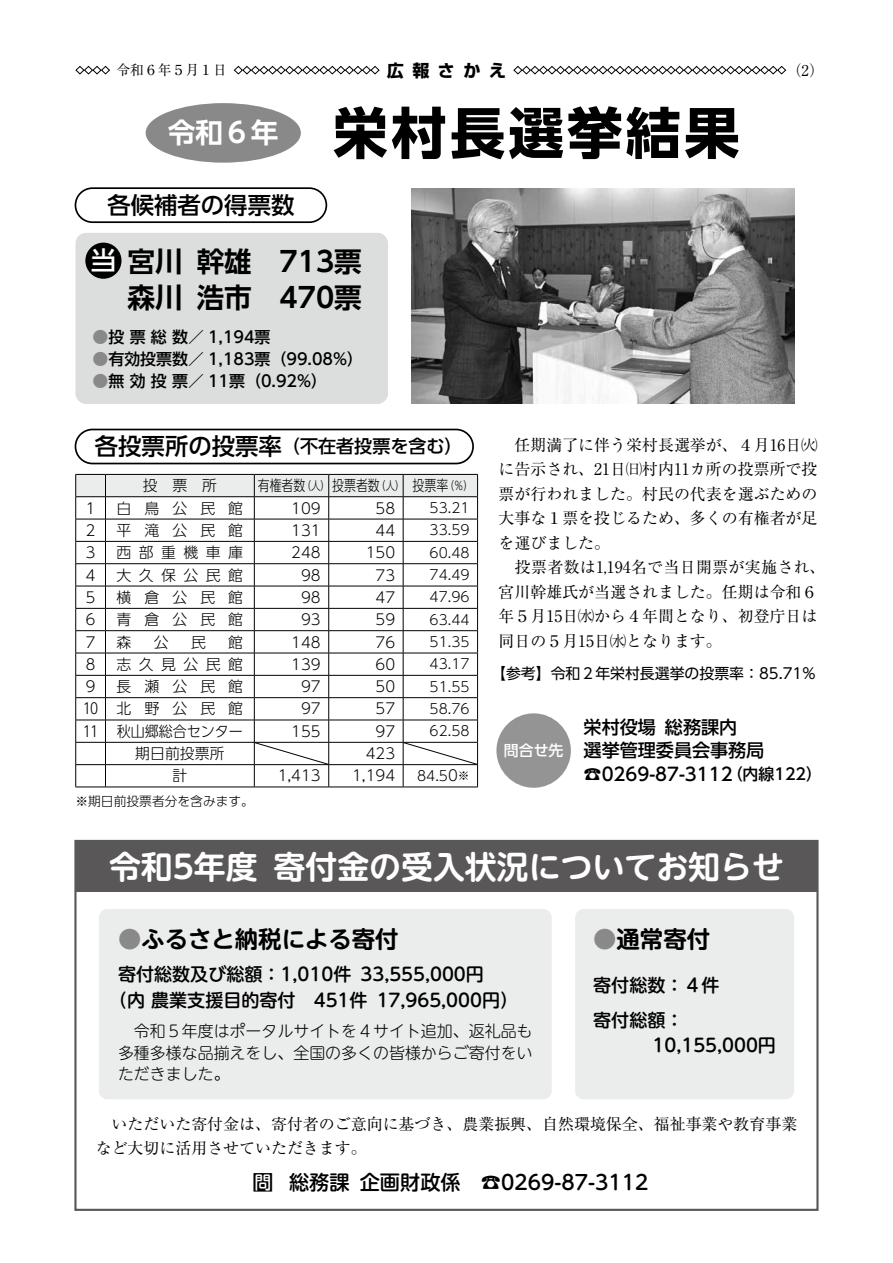
<style>
.page{position:relative;width:893px;height:1263px;background:#fff}
.page>*{position:absolute;margin:0;border:0;box-sizing:border-box;transform-origin:0 0}
.t1{font:700 55.35px "UD Shin Go Pr 6";letter-spacing:.06em;color:#000}
.t2{font:700 31.95px "UD Shin M Go Pr 6 De";color:#fff}
.t3{font:700 27.6px "UD Shin Go Pr 6 De";color:#000}
.t4{font:700 27.6px "UD Shin Go Pr 6 De";color:#fff}
.t5{font:700 23.4px "UD Shin M Go Pr 6 De";color:#000}
.t6{font:500 23.4px "UD Shin Go Pr 6";color:#000}
.t7{font:500 20.25px "UD Shin M Go Pr 6";color:#000}
.t8{font:500 18px/35.1px "UD Shin M Go Pr 6";color:#000}
.t9{font:500 18px/23.4px "UD Shin Go Pr 6";color:#000}
.t10{font:700 16.95px "Shin Go Pro";letter-spacing:.5em;color:#000}
.t11{font:15.9px/23.4px "Ryumin Pro";color:#000}
.t12{font:300 15.9px/21.3px "UD Shin M Go Pr 6";color:#000;text-align:justify}
.t13{font:500 15.9px "UD Shin Go Pr 6";letter-spacing:.165em;color:#000}
.t14{font:500 15.9px "UD Shin Go Pr 6";color:#000}
.t15{font:15.9px "Ryumin Pro";letter-spacing:.02em;color:#000}
.t16{font:300 14.85px "UD Shin Go Pr 6";color:#000}
.t17{font:14.85px "UD Shin Go Pr 6";color:#000}
.t18{font:300 14.85px "UD Shin Go Pr 6";color:#000;scale:.8 1}
.t19{font:300 14.85px "UD Shin Go Pr 6";color:#000;scale:.94 1}
.t20{font:500 14.85px "UD Shin Go Pr 6";color:#fff}
.t21{font:14.85px "Ryumin Pro";color:#000}
.t22{font:300 13.8px "UD Shin Go Pr 6";color:#000}
.t23{font:13.8px "Ryumin Pro";color:#000}
.t24{font:300 12.75px "UD Shin Go Pr 6";color:#000}
.t25{font:300 11.7px "UD Shin Go Pr 6";color:#000;scale:.8 1}
.t26{font:300 11.7px "UD Shin Go Pr 6";color:#000}
.s1{font-family:"UD Shin Go Pr 6";font-weight:500;font-size:25.5px;color:#fff}
.s2{color:#898989}
.s3{font-size:14.85px}
</style>
<div class="page">
<svg style="left:75px;top:65px;width:35px;height:10px"></svg>
<svg style="left:233px;top:65px;width:147px;height:10px"></svg>
<svg style="left:513px;top:65px;width:274px;height:10px"></svg>
<div style="left:496px;top:713px;width:75px;height:75px;background:#949495;border-radius:50%"></div>
<div style="left:99px;top:909px;width:453px;height:190px;background:#ebecec;border-radius:9px"></div>
<div style="left:575px;top:909px;width:219px;height:190px;background:#ebecec;border-radius:9px"></div>
<div style="left:75px;top:187px;width:252px;height:36px;border:2px solid #000;border-radius:17px"></div>
<div style="left:75px;top:429px;width:399px;height:35px;border:2px solid #000;border-radius:17px"></div>
<div style="left:75px;top:233px;width:313px;height:171px;background:#dcdddd;border-radius:11px"></div>
<div style="left:146px;top:103px;width:155px;height:60px;background:#898989;border-radius:50%"></div>
<hr style="left:75px;top:787px;width:30px;height:1px;background:#000">
<hr style="left:105px;top:787px;width:149px;height:1px;background:#000">
<hr style="left:254px;top:787px;width:75px;height:1px;background:#000">
<hr style="left:329px;top:787px;width:74px;height:1px;background:#000">
<hr style="left:403px;top:787px;width:75px;height:1px;background:#000">
<svg style="left:75px;top:474px;width:403px;height:313px"></svg>
<div style="left:85px;top:243px;width:36px;height:36px;background:#000;border-radius:50%"></div>
<img style="left:411px;top:188px;width:383px;height:216px">
<div style="left:75px;top:841px;width:742px;height:51px;background:#595757"></div>
<div style="left:74px;top:840px;width:745px;height:371px;border:2px solid #595757"></div>
<p class="t23" style="left:116px;top:59px;width:112px">令和６年５月１日</p>
<h3 class="t4" style="left:168px;top:110px;width:112px">令和６年</h3>
<p class="t10" style="left:387px;top:57px;width:121px">広報さかえ</p>
<h1 class="t1" style="left:333px;top:88px;width:408px">栄村長選挙結果</h1>
<h3 class="t6" style="left:107px;top:186px;width:189px">各候補者の得票数</h3>
<h3 class="t3" style="left:197px;top:239px;width:167px">幹雄　713票</h3>
<h3 class="t3" style="left:91px;top:239px;width:94px"><span class="s1">当</span>宮川</h3>
<h3 class="t3" style="left:128px;top:275px;width:57px">森川</h3>
<p class="t13" style="left:92px;top:324px;width:180px"><span class="s2">●</span>投票総数／ 1,194票</p>
<p class="t14" style="left:92px;top:346px;width:272px"><span class="s2">●</span>有効投票数／ 1,183票)99.08%(</p>
<p class="t13" style="left:92px;top:368px;width:236px"><span class="s2">●</span>無効投票／ 11票)0.92%(</p>
<h3 class="t3" style="left:197px;top:275px;width:167px">浩市　470票</h3>
<p class="t21" style="left:787px;top:59px;width:39px">) (2</p>
<h3 class="t6" style="left:95px;top:427px;width:189px">各投票所の投票率</h3>
<p class="t9" style="left:282px;top:434px;width:182px">（不在者投票を含む）</p>
<p class="t16" style="left:143px;top:474px;width:76px">投　票　所</p>
<p class="t18" style="left:258px;top:474px;width:61px">有権者数</p>
<p class="t25" style="left:302px;top:476px;width:37px">（人）</p>
<p class="t18" style="left:332px;top:474px;width:61px">投票者数</p>
<p class="t25" style="left:376px;top:476px;width:37px">（人）</p>
<p class="t18" style="left:413px;top:474px;width:46px">投票率</p>
<p class="t25" style="left:445px;top:476px;width:37px">)％(</p>
<p class="t16" style="left:83px;top:496px;width:16px">１</p>
<p class="t16" style="left:117px;top:496px;width:128px">白鳥公民館</p>
<p class="t16" style="left:291px;top:496px;width:31px">109</p>
<p class="t16" style="left:376px;top:496px;width:21px">58</p>
<p class="t22" style="left:430px;top:497px;width:42px">53.21</p>
<p class="t16" style="left:83px;top:518px;width:16px">２</p>
<p class="t16" style="left:117px;top:518px;width:128px">平滝公民館</p>
<p class="t16" style="left:291px;top:518px;width:31px">131</p>
<p class="t16" style="left:376px;top:518px;width:21px">44</p>
<p class="t22" style="left:430px;top:519px;width:42px">33.59</p>
<p class="t16" style="left:83px;top:540px;width:16px">３</p>
<p class="t16" style="left:117px;top:540px;width:128px">西部重機車庫</p>
<p class="t16" style="left:291px;top:540px;width:31px">248</p>
<p class="t16" style="left:366px;top:540px;width:31px">150</p>
<p class="t22" style="left:430px;top:541px;width:42px">60.48</p>
<p class="t16" style="left:83px;top:563px;width:16px">４</p>
<p class="t16" style="left:117px;top:563px;width:128px">大久保公民館</p>
<p class="t16" style="left:301px;top:563px;width:21px">98</p>
<p class="t16" style="left:376px;top:563px;width:21px">73</p>
<p class="t22" style="left:430px;top:564px;width:42px">74.49</p>
<p class="t16" style="left:83px;top:585px;width:16px">５</p>
<p class="t16" style="left:117px;top:585px;width:128px">横倉公民館</p>
<p class="t16" style="left:301px;top:585px;width:21px">98</p>
<p class="t16" style="left:376px;top:585px;width:21px">47</p>
<p class="t22" style="left:430px;top:586px;width:42px">47.96</p>
<p class="t16" style="left:83px;top:607px;width:16px">６</p>
<p class="t16" style="left:117px;top:607px;width:128px">青倉公民館</p>
<p class="t16" style="left:301px;top:607px;width:21px">93</p>
<p class="t16" style="left:376px;top:607px;width:21px">59</p>
<p class="t22" style="left:430px;top:608px;width:42px">63.44</p>
<p class="t16" style="left:83px;top:630px;width:16px">７</p>
<p class="t16" style="left:117px;top:630px;width:16px">森</p>
<p class="t16" style="left:154px;top:630px;width:16px">公</p>
<p class="t16" style="left:191px;top:630px;width:16px">民</p>
<p class="t16" style="left:228px;top:630px;width:16px">館</p>
<p class="t16" style="left:291px;top:630px;width:31px">148</p>
<p class="t16" style="left:376px;top:630px;width:21px">76</p>
<p class="t22" style="left:430px;top:631px;width:42px">51.35</p>
<p class="t16" style="left:83px;top:652px;width:16px">８</p>
<p class="t16" style="left:117px;top:652px;width:128px">志久見公民館</p>
<p class="t16" style="left:291px;top:652px;width:31px">139</p>
<p class="t16" style="left:376px;top:652px;width:21px">60</p>
<p class="t22" style="left:430px;top:653px;width:42px">43.17</p>
<p class="t16" style="left:83px;top:674px;width:16px">９</p>
<p class="t16" style="left:117px;top:674px;width:128px">長瀬公民館</p>
<p class="t16" style="left:301px;top:674px;width:21px">97</p>
<p class="t16" style="left:376px;top:674px;width:21px">50</p>
<p class="t22" style="left:430px;top:675px;width:42px">51.55</p>
<p class="t16" style="left:83px;top:697px;width:16px">10</p>
<p class="t16" style="left:117px;top:697px;width:128px">北野公民館</p>
<p class="t16" style="left:301px;top:697px;width:21px">97</p>
<p class="t16" style="left:376px;top:697px;width:21px">57</p>
<p class="t22" style="left:430px;top:698px;width:42px">58.76</p>
<p class="t16" style="left:83px;top:719px;width:16px">11</p>
<p class="t19" style="left:117px;top:719px;width:135px">秋山郷総合センター</p>
<p class="t16" style="left:291px;top:719px;width:31px">155</p>
<p class="t16" style="left:376px;top:719px;width:21px">97</p>
<p class="t22" style="left:430px;top:720px;width:42px">62.58</p>
<p class="t16" style="left:135px;top:741px;width:91px">期日前投票所</p>
<p class="t16" style="left:366px;top:741px;width:31px">423</p>
<p class="t16" style="left:172px;top:764px;width:16px">計</p>
<p class="t24" style="left:75px;top:791px;width:180px">※期日前投票者分を含みます。</p>
<p class="t16" style="left:278px;top:764px;width:45px">1,413</p>
<p class="t16" style="left:352px;top:764px;width:45px">1,194</p>
<p class="t22" style="left:417px;top:765px;width:42px">84.5<span class="s3">0</span></p>
<p class="t26" style="left:458px;top:766px;width:13px">※</p>
<p class="t11" style="left:499px;top:432px;width:320px">　任期満了に伴う栄村長選挙が、４月16日㈫</p>
<p class="t11" style="left:499px;top:457px;width:320px">に告示され、21日㈰村内11カ所の投票所で投</p>
<p class="t11" style="left:499px;top:481px;width:320px">票が行われました。村民の代表を選ぶための</p>
<p class="t11" style="left:499px;top:506px;width:320px">大事な１票を投じるため、多くの有権者が足</p>
<p class="t11" style="left:499px;top:530px;width:113px">を運びました。</p>
<p class="t15" style="left:499px;top:555px;width:328px">　投票者数は1,194名で当日開票が実施され、</p>
<p class="t11" style="left:499px;top:579px;width:320px">宮川幹雄氏が当選されました。任期は令和6</p>
<p class="t11" style="left:499px;top:603px;width:320px">年5月15日㈬から４年間となり、初登庁日は</p>
<p class="t11" style="left:562px;top:628px;width:161px">月15日㈬となります。</p>
<p class="t11" style="left:499px;top:628px;width:57px">同日の５</p>
<p class="t17" style="left:491px;top:661px;width:326px">【参考】令和２年栄村長選挙の投票率：85.71%</p>
<p class="t20" style="left:504px;top:738px;width:61px">問合せ先</p>
<p class="t9" style="left:584px;top:715px;width:182px">栄村役場<br>選挙管理委員会事務局</p>
<p class="t14" style="left:727px;top:761px;width:97px">（内線122(</p>
<p class="t9" style="left:665px;top:715px;width:74px">総務課内</p>
<p class="t9" style="left:584px;top:762px;width:151px">︎0269-87-3112</p>
<p class="t9" style="left:584px;top:762px;width:20px">☎</p>
<h2 class="t2" style="left:109px;top:839px;width:150px">令和5年度</h2>
<h2 class="t2" style="left:274px;top:839px;width:512px">寄付金の受入状況についてお知らせ</h2>
<h3 class="t5" style="left:118px;top:919px;width:282px"><span class="s2">●</span>ふるさと納税による寄付</h3>
<p class="t8" style="left:360px;top:955px;width:125px">33,555,000円</p>
<p class="t8" style="left:118px;top:955px;width:235px">寄付総数及び総額：1,010件</p>
<p class="t8" style="left:377px;top:982px;width:143px">17,965,000円(</p>
<p class="t8" style="left:109px;top:982px;width:260px">（内農業支援目的寄付　451件</p>
<p class="t12" style="left:118px;top:1020px;width:416px">　令和５年度はポータルサイトを４サイト追加、返礼品も多種多様な品揃えをし、全国の多くの皆様からご寄付をいただきました。</p>
<h3 class="t5" style="left:593px;top:919px;width:118px"><span class="s2">●</span>通常寄付</h3>
<p class="t8" style="left:593px;top:967px;width:128px">寄付総数：４件寄付総額：</p>
<p class="t8" style="left:652px;top:1026px;width:125px">10,155,000円</p>
<p class="t11" style="left:96px;top:1111px;width:703px">　いただいた寄付金は、寄付者のご意向に基づき、農業振興、自然環境保全、福祉事業や教育事業など大切に活用させていただきます。</p>
<p class="t7" style="left:481px;top:1166px;width:169px">☎0269-87-3112</p>
<p class="t7" style="left:360px;top:1166px;width:102px">企画財政係</p>
<p class="t7" style="left:289px;top:1166px;width:62px">総務課</p>
<p class="t7" style="left:253px;top:1166px;width:22px">問</p>
</div>
